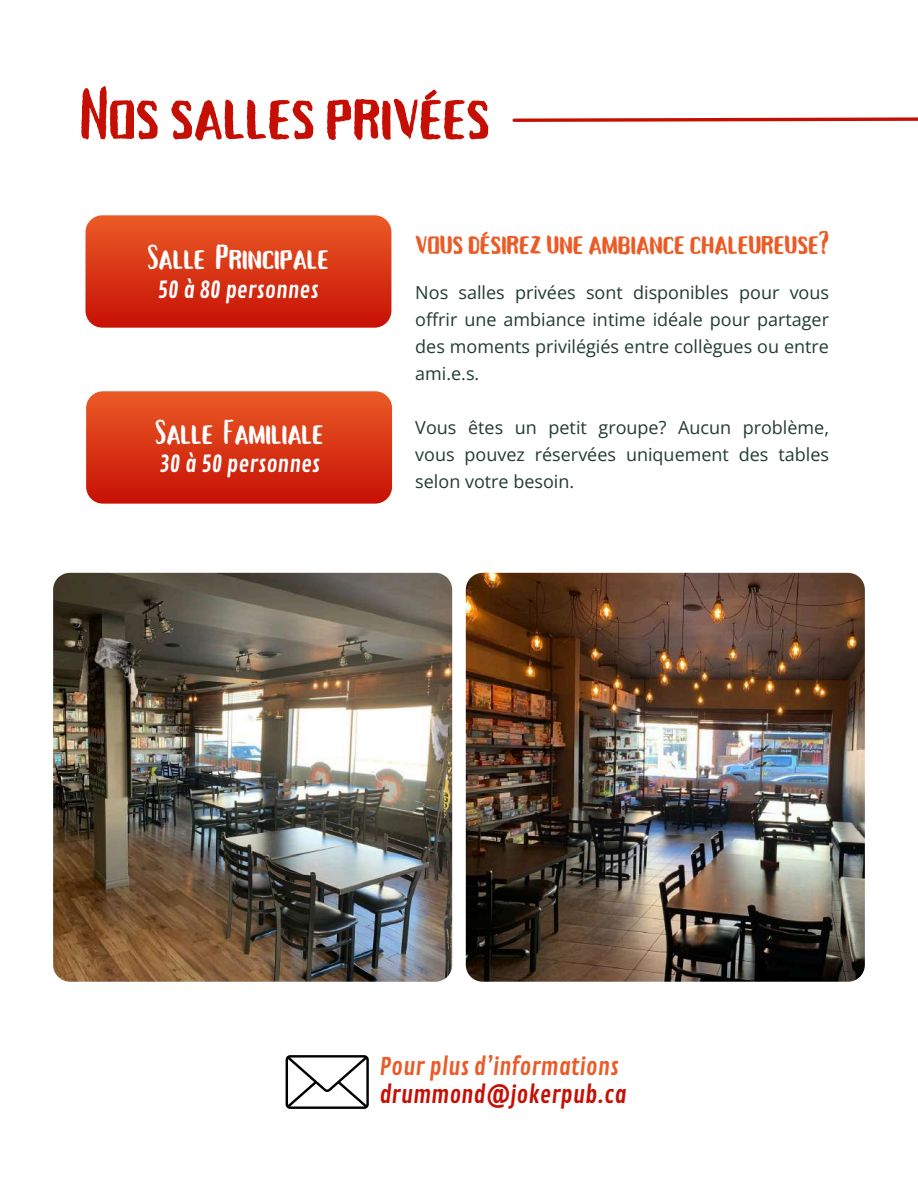
<style>
.page{position:relative;width:918px;height:1188px;background:#fff}
.page>*{position:absolute;margin:0;border:0;box-sizing:border-box;transform-origin:0 0}
.t1{font:72px "Tallow Sans TC Brush";color:#c60f04}
.t2{font:34.5px "Tallow Sans TC Brush";color:#fff}
.t3{font:32.7px "Tallow Sans TC Brush";color:#eb5b26}
.t4{font:23.7px "Contrail One";color:#eb5b26}
.t5{font:23.7px "Contrail One";color:#c60f04}
.t6{font:22.5px "Contrail One";color:#fff}
.t7{font:18px/27px "Open Sans";color:#233b35;text-align:justify}
</style>
<div class="page">
<svg style="left:512px;top:117px;width:406px;height:5px"></svg>
<div style="left:85px;top:215px;width:306px;height:113px;background:linear-gradient(to bottom,#eb5b26,#c61005);border-radius:17px"></div>
<div style="left:86px;top:391px;width:306px;height:113px;background:linear-gradient(to bottom,#eb5b26,#c61005);border-radius:17px"></div>
<img style="left:466px;top:573px;width:399px;height:408px">
<img style="left:53px;top:573px;width:399px;height:408px">
<svg style="left:286px;top:1055px;width:83px;height:54px"></svg>
<h1 class="t1" style="left:80px;top:75px;width:411px">Nossallesprivées</h1>
<h2 class="t2" style="left:147px;top:238px;width:183px">Salle Principale</h2>
<p class="t6" style="left:158px;top:277px;width:162px">50 à 80 personnes</p>
<h2 class="t2" style="left:155px;top:413px;width:170px">Salle Familiale</h2>
<p class="t6" style="left:159px;top:451px;width:162px">30 à 50 personnes</p>
<h3 class="t3" style="left:415px;top:225px;width:415px">vousdésirezune ambiancechaleureuse?</h3>
<p class="t7" style="left:415px;top:279px;width:415px">Nos salles privées sont disponibles pour vous offrir une ambiance intime idéale pour partager des moments privilégiés entre collègues ou entre ami.e.s.</p>
<p class="t7" style="left:415px;top:414px;width:415px">Vous êtes un petit groupe? Aucun problème, vous pouvez réservées uniquement des tables selon votre besoin.</p>
<h3 class="t4" style="left:379px;top:1053px;width:241px">Pour plus d’informations</h3>
<h3 class="t5" style="left:379px;top:1081px;width:249px">drummond@jokerpub.ca</h3>
</div>
